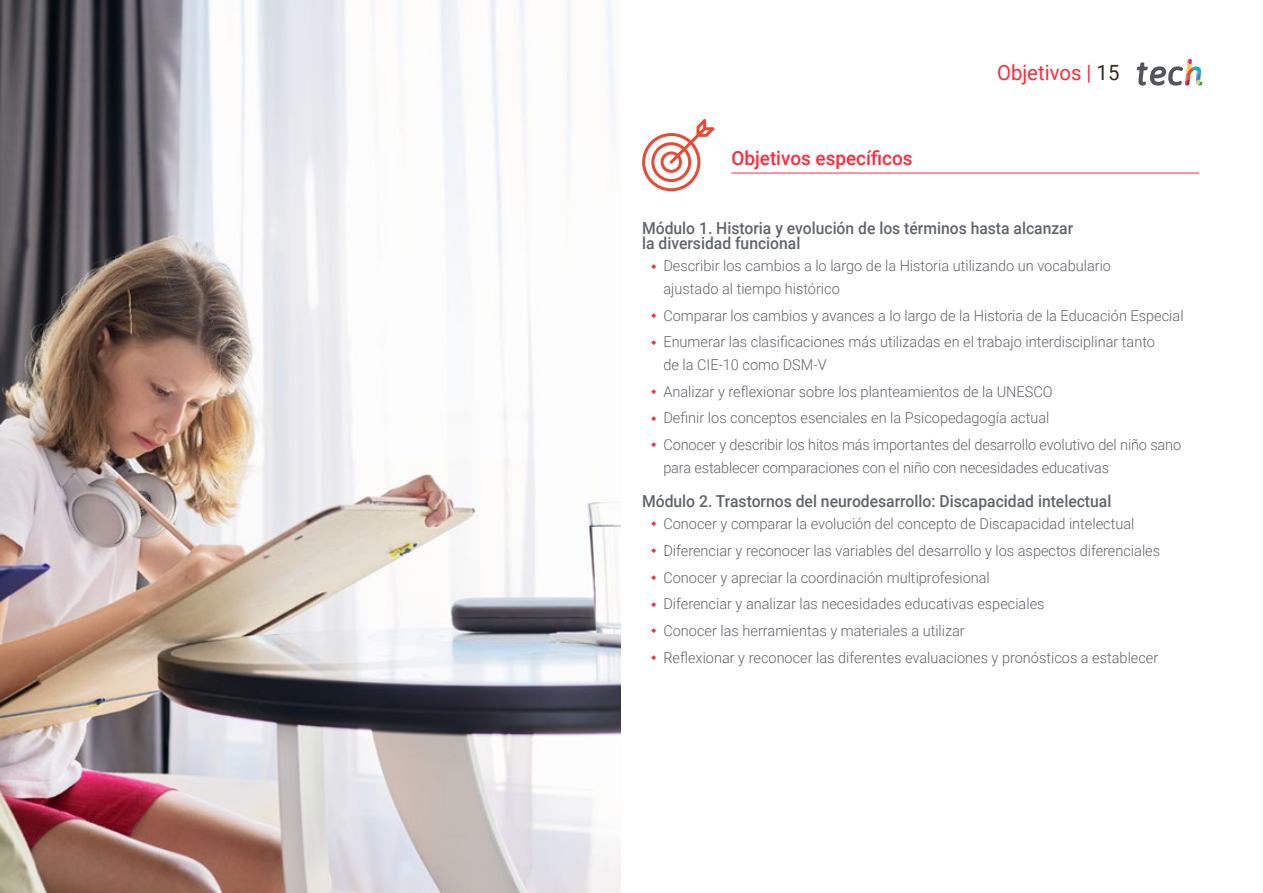
<style>
.page{position:relative;width:1263px;height:893px;background:#fff}
.page>*{position:absolute;margin:0;border:0;box-sizing:border-box;transform-origin:0 0}
.t1{font:21px "Roboto";color:#ff293a}
.t2{font:500 19.5px "Roboto";color:#ff293a}
.t3{font:500 16.5px/15px "Roboto";color:#61646a;scale:.95 1}
.t4{font:300 15px/26.7px "Roboto";color:#61646a}
.s1{color:#312e20}
</style>
<div class="page">
<hr style="left:731px;top:173px;width:468px;height:1px;background:#ff293a">
<svg style="left:1137px;top:59px;width:65px;height:27px"></svg>
<img style="left:0;top:0;width:621px;height:893px">
<svg style="left:642px;top:119px;width:72px;height:72px"></svg>
<h2 class="t2" style="left:731px;top:144px;width:183px">Objetivos específicos</h2>
<h1 class="t1" style="left:997px;top:57px;width:124px">Objetivos | <span class="s1">15</span></h1>
<p class="t3" style="left:642px;top:220px;width:455px">Módulo 1. Historia y evolución de los términos hasta alcanzar la diversidad funcional</p>
<p class="t4" style="left:663px;top:254px;width:449px;line-height:22.5px">Describir los cambios a lo largo de la Historia utilizando un vocabulario ajustado al tiempo histórico</p>
<p class="t4" style="left:663px;top:301px;width:522px">Comparar los cambios y avances a lo largo de la Historia de la Educación Especial<br>Enumerar las clasificaciones más utilizadas en el trabajo interdisciplinar tanto</p>
<p class="t4" style="left:663px;top:351px;width:519px">de la CIE-10 como DSM-V<br>Analizar y reflexionar sobre los planteamientos de la UNESCO<br>Definir los conceptos esenciales en la Psicopedagogía actual<br>Conocer y describir los hitos más importantes del desarrollo evolutivo del niño sano</p>
<p class="t4" style="left:663px;top:453px;width:447px">para establecer comparaciones con el niño con necesidades educativas</p>
<p class="t3" style="left:642px;top:493px;width:495px">Módulo 2. Trastornos del neurodesarrollo: Discapacidad intelectual</p>
<p class="t4" style="left:663px;top:510px;width:498px">Conocer y comparar la evolución del concepto de Discapacidad intelectual Diferenciar y reconocer las variables del desarrollo y los aspectos diferenciales Conocer y apreciar la coordinación multiprofesional<br>Diferenciar y analizar las necesidades educativas especiales<br>Conocer las herramientas y materiales a utilizar<br>Reflexionar y reconocer las diferentes evaluaciones y pronósticos a establecer</p>
</div>
